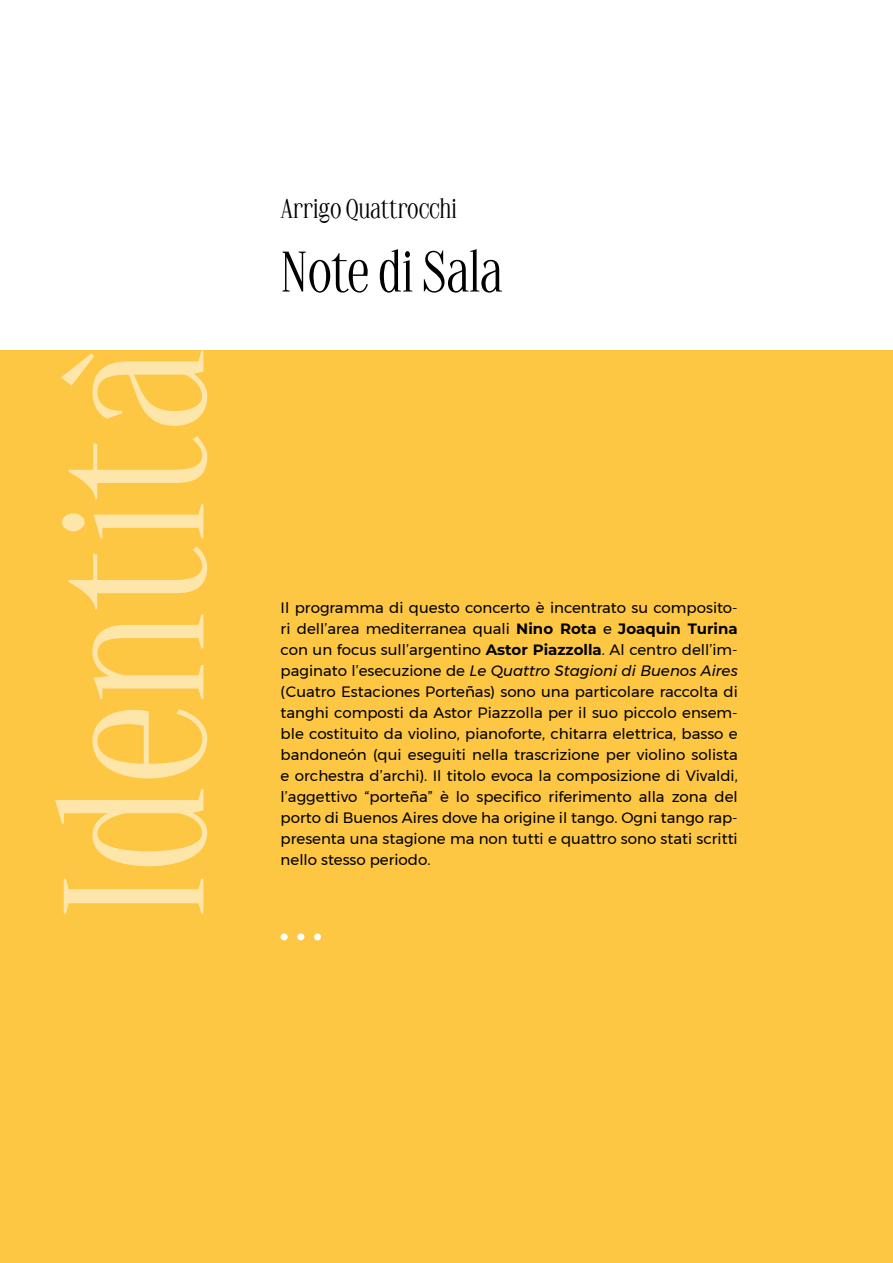
<style>
.page{position:relative;width:893px;height:1263px;background:#fff}
.page>*{position:absolute;margin:0;border:0;box-sizing:border-box;transform-origin:0 0}
.t1{font:57px "The Stegris Demo";letter-spacing:-.015em;color:#000}
.t2{font:27px "The Stegris Demo";letter-spacing:-.005em;color:#000}
.t3{font:15px/21px "Montserrat";color:#000;text-align:justify}
.s1{font-weight:700}
.s2{font-style:italic}
</style>
<div class="page">
<div style="left:0;top:351px;width:893px;height:912px;background:#fdc643"></div>
<svg style="left:64px;top:879px;width:139px;height:34px"></svg>
<svg style="left:55px;top:789px;width:152px;height:77px"></svg>
<svg style="left:92px;top:709px;width:115px;height:69px"></svg>
<svg style="left:69px;top:546px;width:138px;height:153px"></svg>
<svg style="left:62px;top:436px;width:145px;height:102px"></svg>
<svg style="left:61px;top:351px;width:146px;height:75px"></svg>
<div style="left:281px;top:933px;width:7px;height:7px;background:#fff;border-radius:50%"></div>
<div style="left:297px;top:933px;width:7px;height:7px;background:#fff;border-radius:50%"></div>
<div style="left:314px;top:933px;width:7px;height:7px;background:#fff;border-radius:50%"></div>
<h2 class="t2" style="left:281px;top:196px;width:178px">Arrigo Quattrocchi</h2>
<h1 class="t1" style="left:281px;top:246px;width:224px">Note di Sala</h1>
<p class="t3" style="left:281px;top:597px;width:459px">Il programma di questo concerto è incentrato su composito&shy;ri dell’area mediterranea quali <span class="s1">Nino Rota</span> e <span class="s1">Joaquin Turina </span>con un focus sull’argentino <span class="s1">Astor Piazzolla</span>. Al centro dell’im&shy;paginato l’esecuzione de <span class="s2">Le Quattro Stagioni di Buenos Aires </span>(Cuatro Estaciones Porteñas) sono una particolare raccolta di tanghi composti da Astor Piazzolla per il suo piccolo ensem&shy;ble costituito da violino, pianoforte, chitarra elettrica, basso e bandoneón (qui eseguiti nella trascrizione per violino solista e orchestra d’archi). Il titolo evoca la composizione di Vivaldi, l’aggettivo “porteña” è lo specifico riferimento alla zona del porto di Buenos Aires dove ha origine il tango. Ogni tango rap&shy;presenta una stagione ma non tutti e quattro sono stati scritti nello stesso periodo.</p>
</div>
